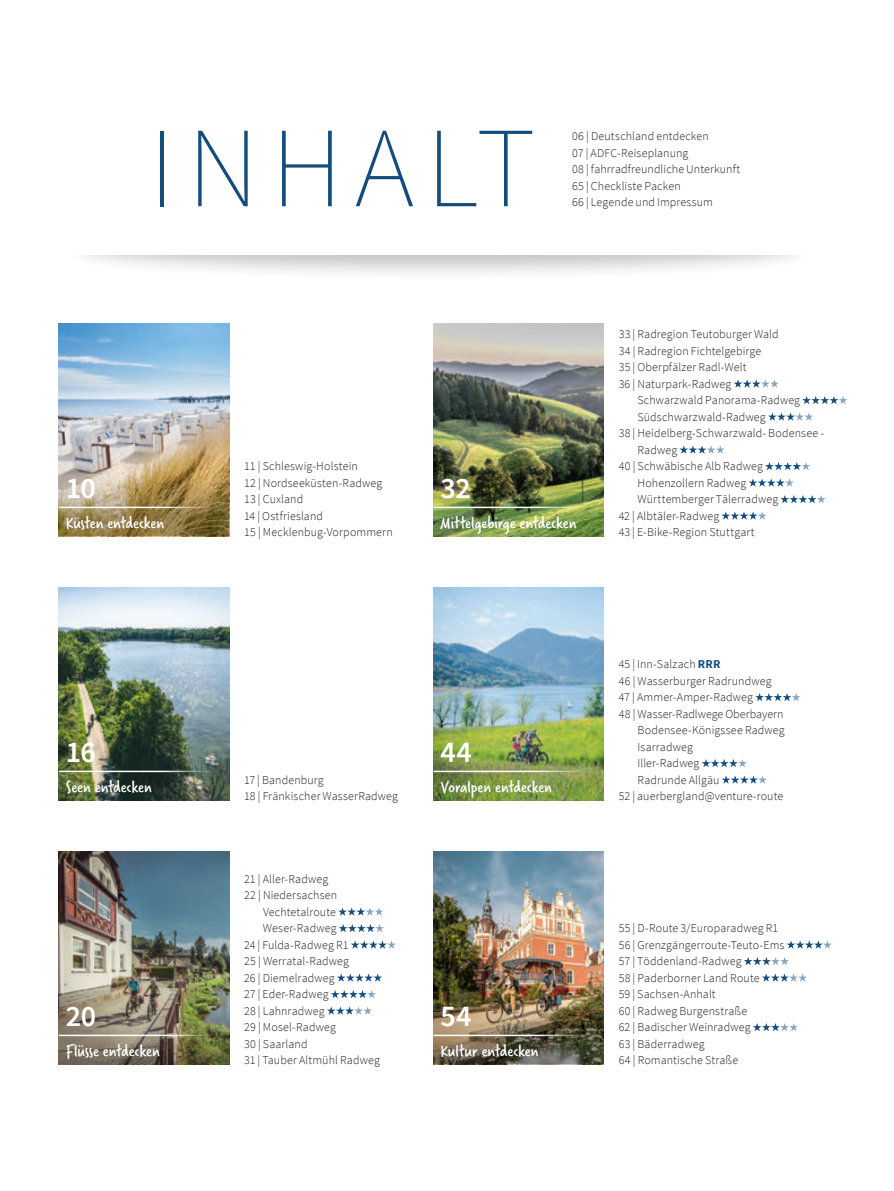
<style>
.page{position:relative;width:894px;height:1191px;background:#fff}
.page>*{position:absolute;margin:0;border:0;box-sizing:border-box;transform-origin:0 0}
.t1{font:200 114.45px "Source Sans Pro";letter-spacing:.1em;color:#134d7e}
.t2{font:600 30px "Source Sans Pro";letter-spacing:-.01em;color:#fff}
.t3{font:18px "Verveine";letter-spacing:-.005em;color:#fff}
.t4{font:300 12px/16.5px "Source Sans Pro";letter-spacing:.01em;color:#231f20}
.s1{font-weight:700;color:#134d7e}
</style>
<div class="page">
<div style="left:63px;top:256px;width:751px;height:26px;background:#231f20;opacity:.54"></div>
<img style="left:59px;top:852px;width:170px;height:212px">
<img style="left:433px;top:588px;width:170px;height:212px">
<img style="left:59px;top:588px;width:170px;height:212px">
<img style="left:433px;top:324px;width:170px;height:212px">
<svg style="left:338px;top:907px;width:45px;height:9px"></svg>
<svg style="left:339px;top:924px;width:45px;height:8px"></svg>
<svg style="left:351px;top:940px;width:45px;height:9px"></svg>
<svg style="left:337px;top:973px;width:45px;height:9px"></svg>
<svg style="left:331px;top:990px;width:45px;height:8px"></svg>
<svg style="left:327px;top:1006px;width:45px;height:9px"></svg>
<svg style="left:755px;top:693px;width:45px;height:8px"></svg>
<svg style="left:701px;top:759px;width:45px;height:8px"></svg>
<svg style="left:722px;top:775px;width:44px;height:9px"></svg>
<svg style="left:786px;top:940px;width:45px;height:9px"></svg>
<svg style="left:744px;top:957px;width:44px;height:8px"></svg>
<svg style="left:762px;top:973px;width:44px;height:9px"></svg>
<svg style="left:753px;top:1023px;width:44px;height:8px"></svg>
<svg style="left:733px;top:379px;width:45px;height:9px"></svg>
<svg style="left:802px;top:396px;width:45px;height:8px"></svg>
<svg style="left:768px;top:412px;width:44px;height:9px"></svg>
<svg style="left:679px;top:445px;width:45px;height:9px"></svg>
<svg style="left:765px;top:462px;width:45px;height:8px"></svg>
<svg style="left:748px;top:478px;width:45px;height:9px"></svg>
<svg style="left:780px;top:495px;width:45px;height:8px"></svg>
<svg style="left:721px;top:511px;width:45px;height:9px"></svg>
<img style="left:59px;top:324px;width:170px;height:212px">
<img style="left:433px;top:852px;width:170px;height:212px">
<hr style="left:433px;top:507px;width:170px;height:1px;background:#fff">
<hr style="left:433px;top:771px;width:170px;height:1px;background:#fff">
<hr style="left:59px;top:771px;width:170px;height:1px;background:#fff">
<hr style="left:433px;top:1035px;width:170px;height:1px;background:#fff">
<hr style="left:59px;top:1035px;width:170px;height:1px;background:#fff">
<hr style="left:59px;top:507px;width:170px;height:1px;background:#fff">
<h1 class="t1" style="left:149px;top:99px;width:388px">INHALT</h1>
<p class="t4" style="left:572px;top:128px;width:169px">06 | Deutschland entdecken<br>07 | ADFC-Reiseplanung<br>08 | fahrradfreundliche Unterkunft<br>65 | Checkliste Packen</p>
<p class="t4" style="left:572px;top:194px;width:142px">66 | Legende und Impressum</p>
<h2 class="t2" style="left:66px;top:469px;width:32px">10</h2>
<h3 class="t3" style="left:66px;top:510px;width:100px">Küsten entdecken</h3>
<h2 class="t2" style="left:66px;top:733px;width:32px">16</h2>
<h3 class="t3" style="left:66px;top:774px;width:87px">Seen entdecken</h3>
<h2 class="t2" style="left:66px;top:997px;width:32px">20</h2>
<h3 class="t3" style="left:66px;top:1038px;width:95px">Flüsse entdecken</h3>
<p class="t4" style="left:244px;top:458px;width:150px">11 | Schleswig-Holstein<br>12 | Nordseeküsten-Radweg<br>13 | Cuxland<br>14 | Ostfriesland<br>15 | Mecklenbug-Vorpommern</p>
<h2 class="t2" style="left:440px;top:469px;width:32px">32</h2>
<h3 class="t3" style="left:440px;top:510px;width:137px">Mittelgebirge entdecken</h3>
<p class="t4" style="left:618px;top:326px;width:161px">33 | Radregion Teutoburger Wald<br>34 | Radregion Fichtelgebirge<br>35 | Oberpfälzer Radl-Welt<br>36 | Naturpark-Radweg</p>
<p class="t4" style="left:637px;top:392px;width:164px">Schwarzwald Panorama-Radweg</p>
<p class="t4" style="left:637px;top:409px;width:130px">Südschwarzwald-Radweg</p>
<p class="t4" style="left:618px;top:425px;width:207px">38 | Heidelberg-Schwarzwald- Bodensee -</p>
<p class="t4" style="left:637px;top:442px;width:41px">Radweg</p>
<p class="t4" style="left:618px;top:458px;width:146px">40 | Schwäbische Alb Radweg</p>
<p class="t4" style="left:637px;top:475px;width:110px">Hohenzollern Radweg</p>
<p class="t4" style="left:637px;top:491px;width:142px">Württemberger Tälerradweg</p>
<p class="t4" style="left:618px;top:508px;width:102px">42 | Albtäler-Radweg</p>
<p class="t4" style="left:618px;top:524px;width:137px">43 | E-Bike-Region Stuttgart</p>
<p class="t4" style="left:244px;top:772px;width:155px">17 | Bandenburg<br>18 | Fränkischer WasserRadweg</p>
<p class="t4" style="left:244px;top:871px;width:86px">21 | Aller-Radweg</p>
<p class="t4" style="left:244px;top:887px;width:95px">22 | Niedersachsen</p>
<p class="t4" style="left:263px;top:904px;width:74px">Vechtetalroute</p>
<p class="t4" style="left:263px;top:920px;width:75px">Weser-Radweg</p>
<p class="t4" style="left:244px;top:937px;width:106px">24 | Fulda-Radweg R1</p>
<p class="t4" style="left:244px;top:953px;width:106px">25 | Werratal-Radweg</p>
<p class="t4" style="left:244px;top:970px;width:92px">26 | Diemelradweg</p>
<p class="t4" style="left:244px;top:986px;width:86px">27 | Eder-Radweg</p>
<p class="t4" style="left:244px;top:1003px;width:82px">28 | Lahnradweg</p>
<p class="t4" style="left:244px;top:1019px;width:93px">29 | Mosel-Radweg</p>
<p class="t4" style="left:244px;top:1036px;width:65px">30 | Saarland</p>
<p class="t4" style="left:244px;top:1052px;width:137px">31 | Tauber Altmühl Radweg</p>
<h2 class="t2" style="left:440px;top:733px;width:33px">44</h2>
<h3 class="t3" style="left:440px;top:774px;width:113px">Voralpen entdecken</h3>
<h2 class="t2" style="left:440px;top:997px;width:33px">54</h2>
<h3 class="t3" style="left:440px;top:1038px;width:99px">Kultur entdecken</h3>
<p class="t4" style="left:618px;top:656px;width:103px">45 | Inn-Salzach <span class="s1">RRR</span></p>
<p class="t4" style="left:618px;top:673px;width:154px">46 | Wasserburger Radrundweg</p>
<p class="t4" style="left:618px;top:689px;width:136px">47 | Ammer-Amper-Radweg</p>
<p class="t4" style="left:618px;top:706px;width:166px">48 | Wasser-Radlwege Oberbayern</p>
<p class="t4" style="left:637px;top:722px;width:149px">Bodensee-Königssee Radweg</p>
<p class="t4" style="left:637px;top:739px;width:57px">Isarradweg</p>
<p class="t4" style="left:637px;top:755px;width:63px">Iller-Radweg</p>
<p class="t4" style="left:637px;top:772px;width:83px">Radrunde Allgäu</p>
<p class="t4" style="left:618px;top:788px;width:166px">52 | auerbergland@venture-route</p>
<p class="t4" style="left:618px;top:920px;width:167px">55 | D-Route 3/Europaradweg R1<br>56 | Grenzgängerroute-Teuto-Ems<br>57 | Töddenland-Radweg<br>58 | Paderborner Land Route<br>59 | Sachsen-Anhalt<br>60 | Radweg Burgenstraße<br>62 | Badischer Weinradweg<br>63 | Bäderradweg<br>64 | Romantische Straße</p>
</div>
